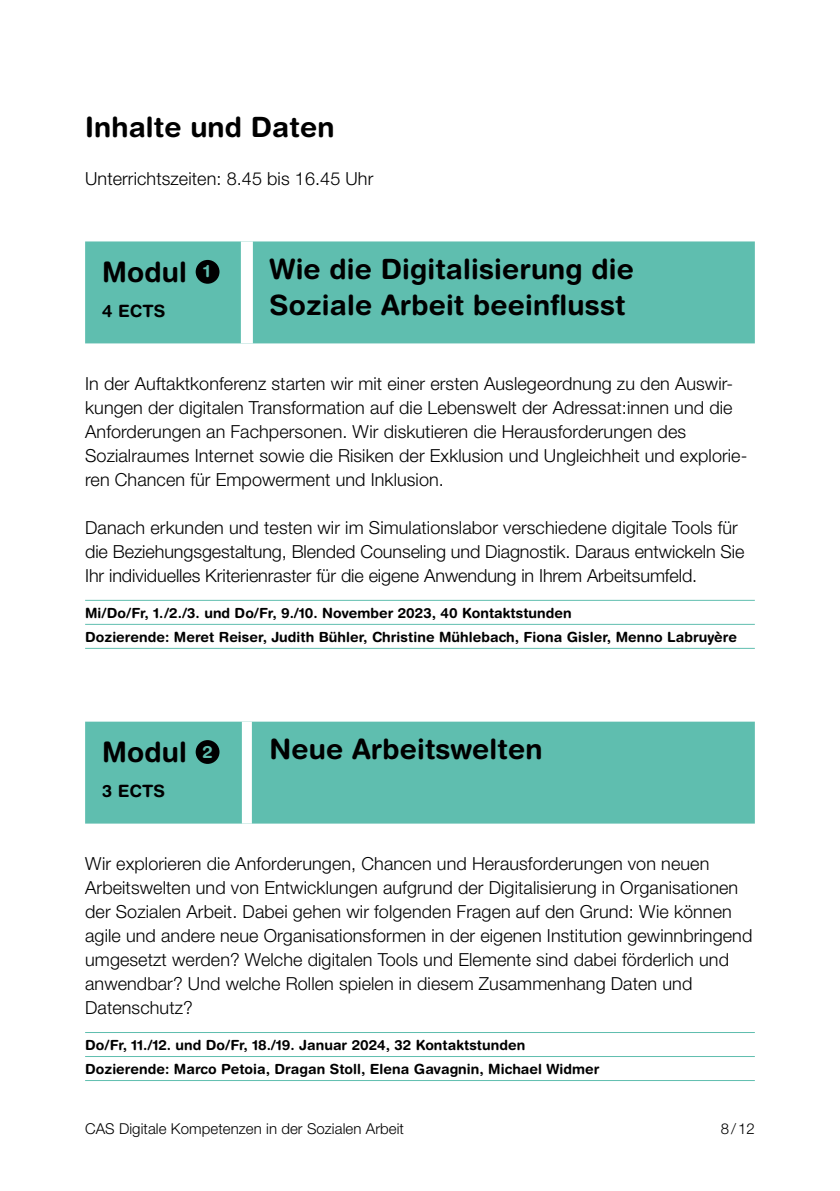
<style>
.page{position:relative;width:840px;height:1191px;background:#fff}
.page>*{position:absolute;margin:0;border:0;box-sizing:border-box;transform-origin:0 0}
.t1{font:700 28px/36px "Helvetica Rounded LT Std";letter-spacing:.005em;color:#000}
.t2{font:300 18px/24px "Helvetica Neue LT Pro";letter-spacing:.005em;color:#000}
.t3{font:700 17px "Helvetica Rounded LT Std";letter-spacing:.01em;color:#000}
.t4{font:300 15px "Helvetica Neue LT Pro";letter-spacing:.005em;color:#000}
.t5{font:700 14px/24px "Helvetica Rounded LT Std";letter-spacing:.005em;color:#000}
</style>
<div class="page">
<hr style="left:85px;top:600px;width:669px;height:1px;background:#5fbeaf">
<hr style="left:85px;top:624px;width:669px;height:1px;background:#5fbeaf">
<hr style="left:85px;top:648px;width:669px;height:1px;background:#5fbeaf">
<hr style="left:85px;top:1032px;width:669px;height:1px;background:#5fbeaf">
<hr style="left:85px;top:1056px;width:669px;height:1px;background:#5fbeaf">
<hr style="left:85px;top:1080px;width:669px;height:1px;background:#5fbeaf">
<div style="left:85px;top:241px;width:669px;height:102px;background:#5fbeaf"></div>
<div style="left:241px;top:241px;width:12px;height:102px;background:#fff"></div>
<div style="left:195px;top:260px;width:24px;height:24px;background:#000;border-radius:50%"></div>
<div style="left:85px;top:721px;width:669px;height:102px;background:#5fbeaf"></div>
<div style="left:242px;top:721px;width:10px;height:102px;background:#fff"></div>
<div style="left:195px;top:740px;width:24px;height:24px;background:#000;border-radius:50%"></div>
<h1 class="t1" style="left:85px;top:109px;width:251px">Inhalte und Daten</h1>
<p class="t2" style="left:85px;top:167px;width:289px">Unterrichtszeiten: 8.45 bis 16.45 Uhr</p>
<h1 class="t1" style="left:102px;top:253px;width:110px">Modul <sup>1</sup></h1>
<p class="t3" style="left:102px;top:301px;width:65px">4 ECTS</p>
<h1 class="t1" style="left:269px;top:250px;width:365px">Wie die Digitalisierung die<br>Soziale Arbeit beeinflusst</h1>
<p class="t2" style="left:85px;top:371px;width:663px">In der Auftaktkonferenz starten wir mit einer ersten Auslegeordnung zu den Auswir&shy;kungen der digitalen Transformation auf die Lebenswelt der Adressat:innen und die Anforderungen an Fachpersonen. Wir diskutieren die Herausforderungen des Sozialraumes Internet sowie die Risiken der Exklusion und Ungleichheit und explorie&shy;ren Chancen für Empowerment und Inklusion.</p>
<p class="t2" style="left:85px;top:515px;width:660px">Danach erkunden und testen wir im Simulationslabor verschiedene digitale Tools für die Beziehungsgestaltung, Blended Counseling und Diagnostik. Daraus entwickeln Sie<br>Ihr individuelles Kriterienraster für die eigene Anwendung in Ihrem Arbeitsumfeld.</p>
<p class="t5" style="left:85px;top:600px;width:653px">Mi/Do/Fr, 1./2./3. und Do/Fr, 9./10. November 2023, 40 Kontaktstunden<br>Dozierende: Meret Reiser, Judith Bühler, Christine Mühlebach, Fiona Gisler, Menno Labruyère</p>
<h1 class="t1" style="left:102px;top:733px;width:112px">Modul <sup>2</sup></h1>
<p class="t3" style="left:102px;top:781px;width:65px">3 ECTS</p>
<h1 class="t1" style="left:269px;top:730px;width:274px">Neue Arbeitswelten</h1>
<p class="t2" style="left:85px;top:851px;width:668px">Wir explorieren die Anforderungen, Chancen und Herausforderungen von neuen Arbeitswelten und von Entwicklungen aufgrund der Digitalisierung in Organisationen der Sozialen Arbeit. Dabei gehen wir folgenden Fragen auf den Grund: Wie können agile und andere neue Organisationsformen in der eigenen Institution gewinnbringend umgesetzt werden? Welche digitalen Tools und Elemente sind dabei förderlich und anwendbar? Und welche Rollen spielen in diesem Zusammenhang Daten und Datenschutz?</p>
<p class="t5" style="left:85px;top:1032px;width:515px">Do/Fr, 11./12. und Do/Fr, 18./19. Januar 2024, 32 Kontaktstunden<br>Dozierende: Marco Petoia, Dragan Stoll, Elena Gavagnin, Michael Widmer</p>
<p class="t4" style="left:85px;top:1119px;width:320px">CAS Digitale Kompetenzen in der Sozialen Arbeit</p>
<p class="t4" style="left:720px;top:1119px;width:36px">8/12</p>
</div>
